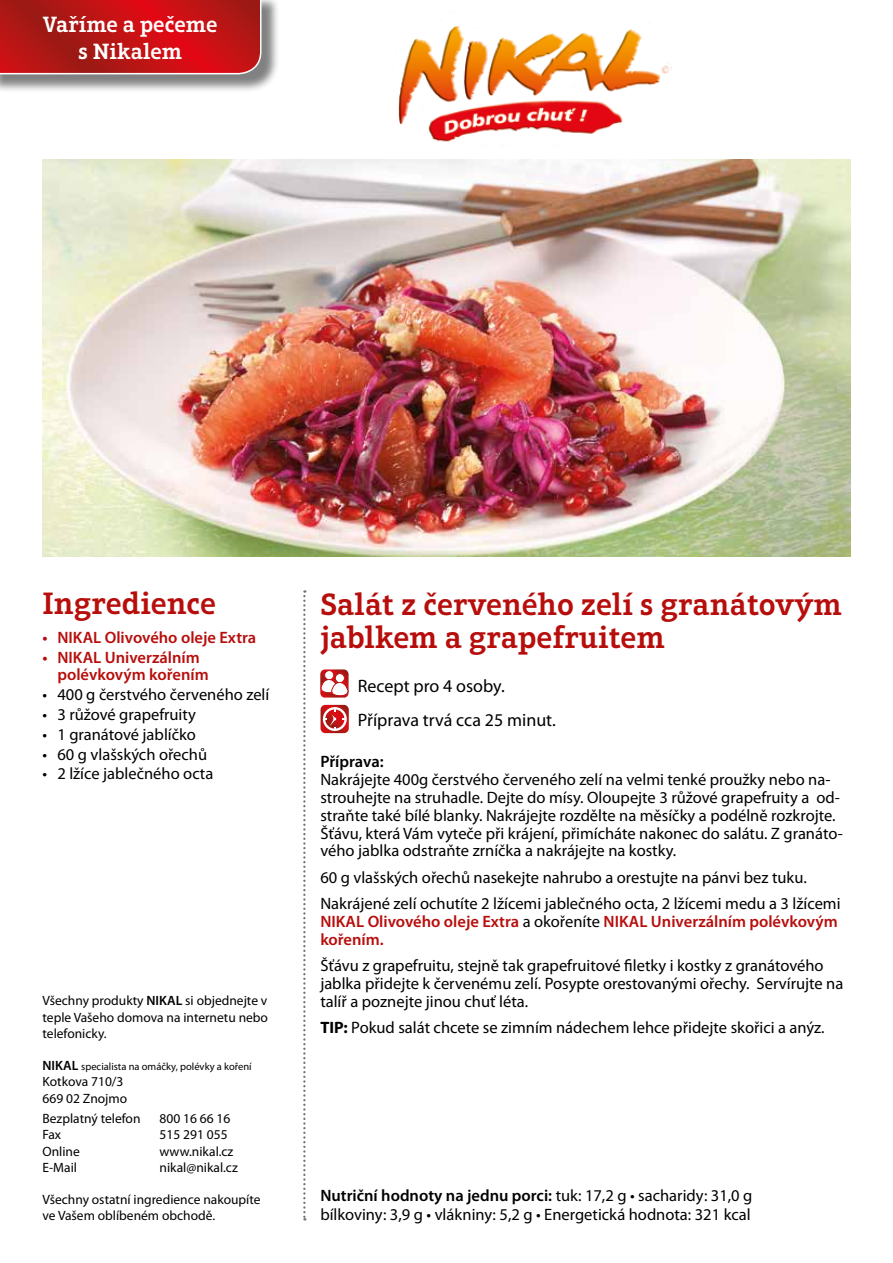
<style>
.page{position:relative;width:893px;height:1263px;background:#fff}
.page>*{position:absolute;margin:0;border:0;box-sizing:border-box;transform-origin:0 0}
.t1{font:600 31.5px/33.6px "Aptifer Slab LT Pro";color:#b70e0c}
.t2{font:600 22.5px/27px "Aptifer Slab LT Pro";color:#fff;text-align:center}
.t3{font:18px/34.2px "Myriad Pro";color:#000}
.t4{font:16.5px/17.9px "Myriad Pro";color:#000}
.t5{font:600 16.5px/17.9px "Myriad Pro";color:#b70e0c}
.t6{font:600 16.5px "Myriad Pro";letter-spacing:-.005em;color:#000}
.t7{font:13.5px/16.2px "Myriad Pro";color:#000}
.t8{font:10.5px "Myriad Pro";color:#000}
.s1{font-weight:600}
.s2{font-weight:600;font-size:13.5px}
.s3{font-weight:400;color:#000}
.s4{font-weight:700}
</style>
<div class="page">
<svg style="left:320px;top:669px;width:29px;height:28px"></svg>
<svg style="left:320px;top:705px;width:29px;height:28px"></svg>
<img style="left:398px;top:26px;width:274px;height:116px">
<img style="left:43px;top:159px;width:807px;height:397px">
<svg style="left:303px;top:590px;width:2px;height:630px"></svg>
<div style="left:0;top:0;width:280px;height:93px;background:#000;opacity:.5"></div>
<svg style="left:0;top:0;width:262px;height:75px;background:#bd1b1b"></svg>
<h2 class="t2" style="left:43px;top:10px;width:176px">Vaříme a pečeme s Nikalem</h2>
<h1 class="t1" style="left:43px;top:587px;width:175px">Ingredience</h1>
<p class="t5" style="left:43px;top:628px;width:215px">• NIKAL Olivového oleje Extra</p>
<p class="t5" style="left:57px;top:648px;width:153px;text-indent:-15px">• NIKAL Univerzálním polévkovým kořením</p>
<p class="t4" style="left:43px;top:685px;width:228px">• 400 g čerstvého červeného zelí</p>
<p class="t4" style="left:43px;top:705px;width:155px">• 3 růžové grapefruity</p>
<p class="t4" style="left:43px;top:725px;width:155px">• 1 granátové jablíčko</p>
<p class="t4" style="left:43px;top:745px;width:166px">• 60 g vlašských ořechů</p>
<p class="t4" style="left:43px;top:765px;width:172px">• 2 lžíce jablečného octa</p>
<p class="t7" style="left:43px;top:992px;width:227px;text-align:justify">Všechny produkty <span class="s1">NIKAL</span> si objednejte v teple Vašeho domova na internetu nebo telefonicky.</p>
<p class="t8" style="left:43px;top:1060px;width:211px"><span class="s2">NIKAL</span> specialista na omáčky, polévky a koření</p>
<p class="t7" style="left:43px;top:1073px;width:86px">Kotkova 710/3<br>669 02 Znojmo</p>
<p class="t7" style="left:43px;top:1110px;width:100px">Bezplatný telefon</p>
<p class="t7" style="left:160px;top:1110px;width:72px">800 16 66 16</p>
<p class="t7" style="left:43px;top:1126px;width:20px">Fax</p>
<p class="t7" style="left:160px;top:1126px;width:70px">515 291 055</p>
<p class="t7" style="left:43px;top:1143px;width:39px">Online</p>
<p class="t7" style="left:160px;top:1143px;width:75px">www.nikal.cz</p>
<p class="t7" style="left:43px;top:1159px;width:36px">E-Mail</p>
<p class="t7" style="left:160px;top:1159px;width:80px">nikal@nikal.cz</p>
<p class="t7" style="left:43px;top:1191px;width:219px">Všechny ostatní ingredience nakoupíte ve Vašem oblíbeném obchodě.</p>
<h1 class="t1" style="left:320px;top:587px;width:523px">Salát z červeného zelí s granátovým jablkem a grapefruitem</h1>
<p class="t3" style="left:358px;top:668px;width:200px">Recept pro 4 osoby.<br>Příprava trvá cca 25 minut.</p>
<p class="t6" style="left:320px;top:751px;width:65px">Příprava:</p>
<p class="t4" style="left:320px;top:770px;width:524px">Nakrájejte 400g čerstvého červeného zelí na velmi tenké proužky nebo na&shy;strouhejte na struhadle. Dejte do mísy. Oloupejte 3 růžové grapefruity a od&shy;straňte také bílé blanky. Nakrájejte rozdělte na měsíčky a podélně rozkrojte.<br>Šťávu, která Vám vyteče při krájení, přimícháte nakonec do salátu. Z granáto&shy;vého jablka odstraňte zrníčka a nakrájejte na kostky.</p>
<p class="t4" style="left:320px;top:864px;width:522px;line-height:26.4px">60 g vlašských ořechů nasekejte nahrubo a orestujte na pánvi bez tuku.<br>Nakrájené zelí ochutíte 2 lžícemi jablečného octa, 2 lžícemi medu a 3 lžícemi</p>
<p class="t5" style="left:320px;top:912px;width:519px">NIKAL Olivového oleje Extra <span class="s3">a okořeníte</span> NIKAL Univerzálním polévkovým kořením.</p>
<p class="t4" style="left:320px;top:956px;width:525px">Šťávu z grapefruitu, stejně tak grapefruitové filetky i kostky z granátového jablka přidejte k červenému zelí. Posypte orestovanými ořechy. Servírujte na talíř a poznejte jinou chuť léta.</p>
<p class="t4" style="left:320px;top:1018px;width:506px"><span class="s4">TIP:</span> Pokud salát chcete se zimním nádechem lehce přidejte skořici a anýz.</p>
<p class="t4" style="left:320px;top:1185px;width:434px;line-height:19.8px"><span class="s1">Nutriční hodnoty na jednu porci:</span> tuk: 17,2 g • sacharidy: 31,0 g bílkoviny: 3,9 g • vlákniny: 5,2 g • Energetická hodnota: 321 kcal</p>
</div>
